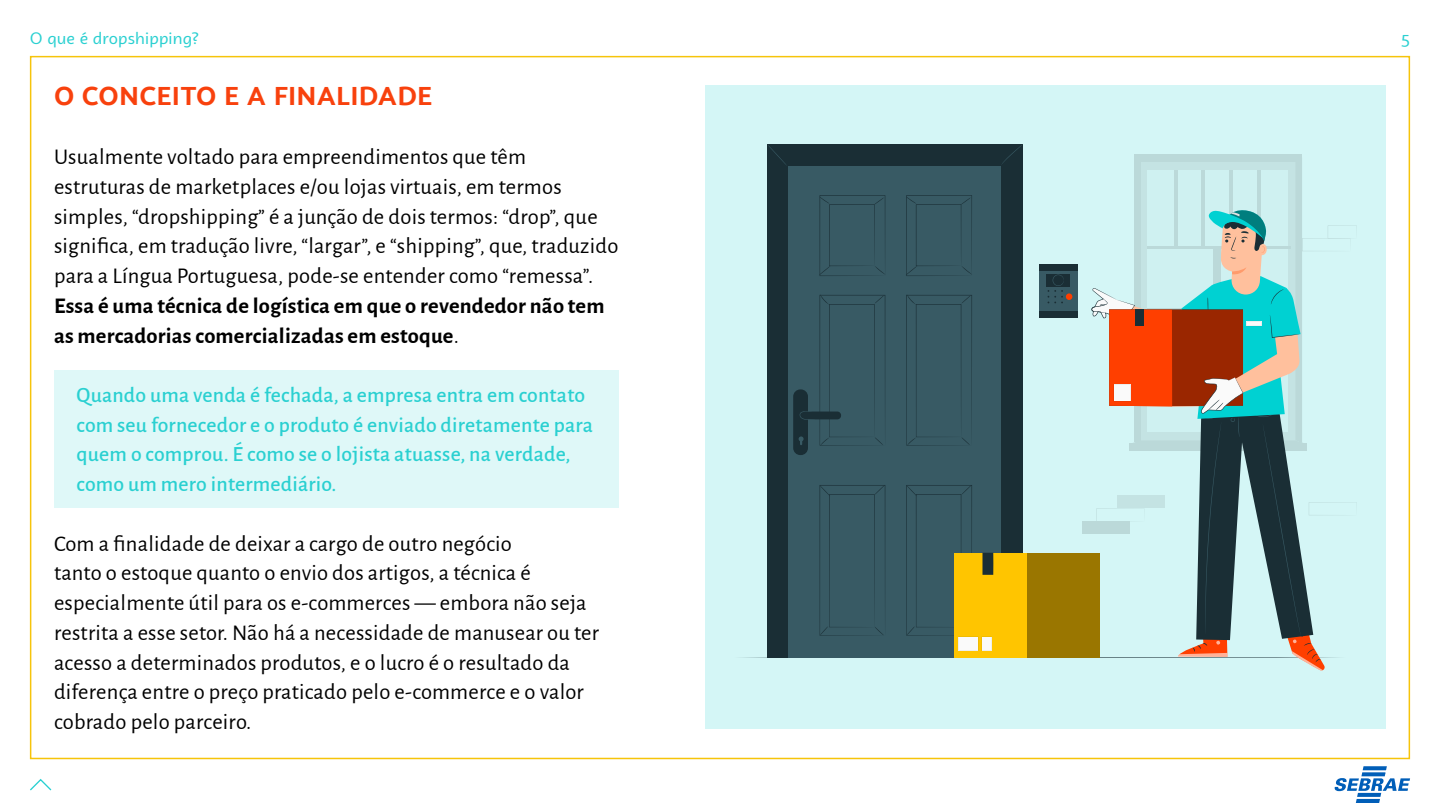
<style>
.page{position:relative;width:1440px;height:810px;background:#fff}
.page>*{position:absolute;margin:0;border:0;box-sizing:border-box;transform-origin:0 0}
.t1{font:700 26.25px "Campuni";letter-spacing:.01em;color:#f8410d}
.t2{font:22.5px/29.7px "Alegreya Sans";letter-spacing:.01em;color:#000}
.t3{font:700 22.5px/29.7px "Alegreya Sans";letter-spacing:.01em;color:#000}
.t4{font:500 21.75px/29.7px "Alegreya Sans";letter-spacing:.01em;color:#2ad0d1}
.t5{font:16.5px "Campuni";letter-spacing:.01em;color:#2ad0d1}
.s1{font-weight:400}
</style>
<div class="page">
<svg style="left:30px;top:778px;width:22px;height:13px"></svg>
<svg style="left:1335px;top:766px;width:75px;height:37px"></svg>
<div style="left:54px;top:370px;width:564px;height:138px;background:#dff8f8"></div>
<div style="left:705px;top:86px;width:681px;height:643px;background:#d4f6f6"></div>
<div style="left:1134px;top:155px;width:168px;height:7px;background:#bbd9d9"></div>
<div style="left:1082px;top:521px;width:48px;height:13px;background:#bbd9d9"></div>
<hr style="left:734px;top:657px;width:611px;height:1px;background:#1a2e35;border-radius:50%">
<svg style="left:1091px;top:162px;width:266px;height:509px"></svg>
<div style="left:1039px;top:264px;width:38px;height:54px;background:#385a64"></div>
<div style="left:1039px;top:264px;width:38px;height:6px;background:#1a2e35"></div>
<div style="left:1039px;top:311px;width:38px;height:7px;background:#1a2e35"></div>
<div style="left:1047px;top:274px;width:23px;height:12px;background:#1a2e35"></div>
<svg style="left:1048px;top:274px;width:16px;height:29px"></svg>
<div style="left:1066px;top:293px;width:6px;height:7px;background:#ff3f00;border-radius:50%"></div>
<div style="left:1001px;top:144px;width:22px;height:513px;background:#1a2e35"></div>
<div style="left:781px;top:166px;width:220px;height:491px;background:#385a64"></div>
<div style="left:767px;top:144px;width:20px;height:513px;background:#1a2e35"></div>
<div style="left:767px;top:144px;width:256px;height:22px;background:#1a2e35"></div>
<svg style="left:1002px;top:145px;width:20px;height:19px"></svg>
<svg style="left:768px;top:145px;width:18px;height:20px"></svg>
<div style="left:793px;top:389px;width:15px;height:66px;background:#1a2e35;border-radius:7px"></div>
<svg style="left:819px;top:195px;width:67px;height:81px"></svg>
<svg style="left:799px;top:294px;width:86px;height:152px"></svg>
<svg style="left:820px;top:485px;width:65px;height:151px"></svg>
<svg style="left:906px;top:195px;width:66px;height:81px"></svg>
<svg style="left:906px;top:295px;width:66px;height:151px"></svg>
<div style="left:954px;top:553px;width:146px;height:104px;background:#ffc500"></div>
<div style="left:1027px;top:553px;width:73px;height:104px;background:#9a7600"></div>
<svg style="left:906px;top:485px;width:87px;height:166px"></svg>
<p class="t5" style="left:30px;top:28px;width:171px">O que é dropshipping?</p>
<p class="t5" style="left:1401px;top:28px;width:10px">5</p>
<p class="t1" style="left:54px;top:79px;width:380px">O CONCEITO E A FINALIDADE</p>
<p class="t2" style="left:54px;top:141px;width:566px">Usualmente voltado para empreendimentos que têm estruturas de marketplaces e/ou lojas virtuais, em termos simples, “dropshipping” é a junção de dois termos: “drop”, que significa, em tradução livre, “largar”, e “shipping”, que, traduzido para a Língua Portuguesa, pode-se entender como “remessa”.</p>
<p class="t3" style="left:54px;top:289px;width:552px">Essa é uma técnica de logística em que o revendedor não tem as mercadorias comercializadas em estoque<span class="s1">.</span></p>
<p class="t4" style="left:76px;top:379px;width:518px">Quando uma venda é fechada, a empresa entra em contato com seu fornecedor e o produto é enviado diretamente para quem o comprou. É como se o lojista atuasse, na verdade, como um mero intermediário.</p>
<p class="t2" style="left:54px;top:527px;width:547px">Com a finalidade de deixar a cargo de outro negócio<br>tanto o estoque quanto o envio dos artigos, a técnica é especialmente útil para os e-commerces — embora não seja restrita a esse setor. Não há a necessidade de manusear ou ter acesso a determinados produtos, e o lucro é o resultado da diferença entre o preço praticado pelo e-commerce e o valor cobrado pelo parceiro.</p>
</div>
